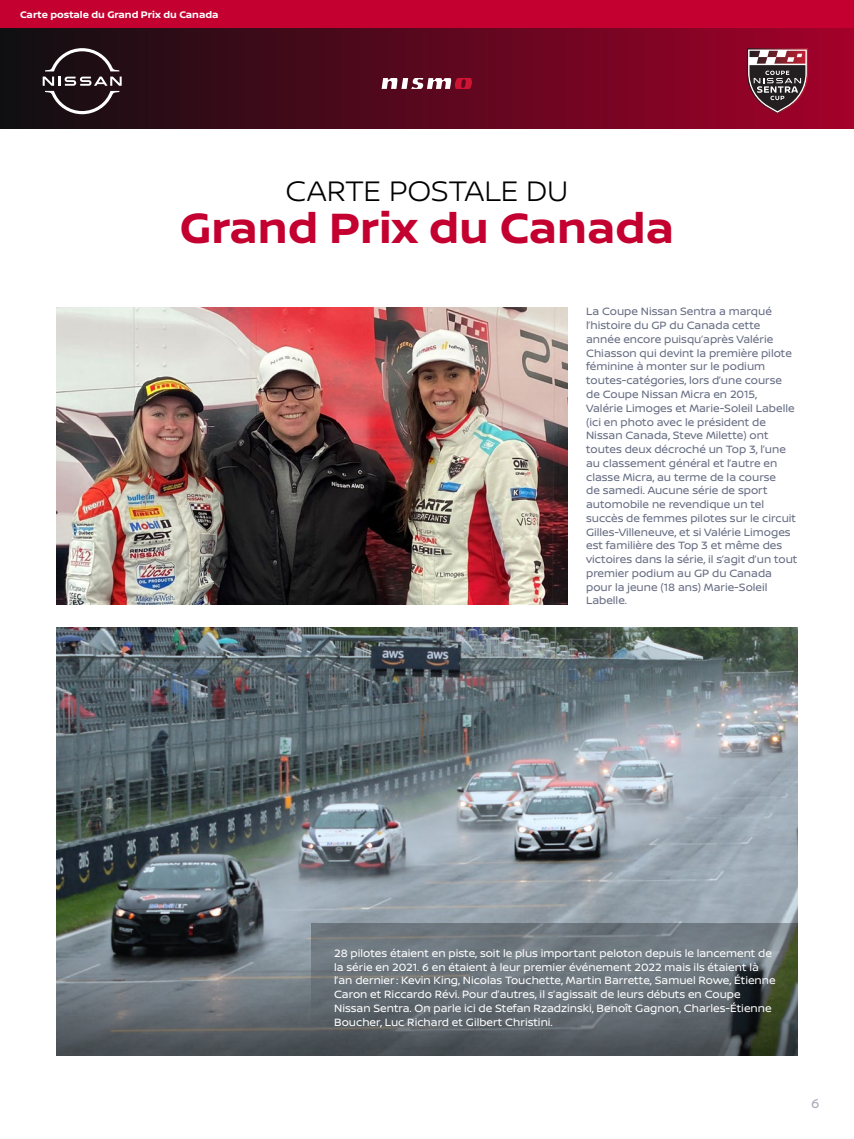
<style>
.page{position:relative;width:854px;height:1139px;background:#fff}
.page>*{position:absolute;margin:0;border:0;box-sizing:border-box;transform-origin:0 0}
.S-titre_rouge{font:700 45px "Nissan Brand";color:#c3002f}
.Titre{font:300 30px "Nissan Brand";color:#000}
.t1{font:13.88px "Nissan Brand";color:#a9adb9}
.Légende_2{font:11.25px/13.8px "Nissan Brand";color:#656c82}
.Légende_2-2{font:11.25px/13.8px "Nissan Brand";color:#fff}
.Ancre_de_texte__debu{font:700 10.12px "Nissan Brand";color:#fff}
</style>
<div class="page">
<div style="left:0;top:27px;width:853px;height:101px;background:linear-gradient(to right,#0f1011,#a4002a)"></div>
<div style="left:0;top:0;width:853px;height:27px;background:#c3002f"></div>
<img style="left:56px;top:307px;width:511px;height:297px">
<img style="left:56px;top:627px;width:741px;height:295px">
<svg style="left:56px;top:922px;width:256px;height:133px;background:#5e656b"></svg>
<svg style="left:312px;top:922px;width:485px;height:133px;background:#60696d"></svg>
<svg style="left:45px;top:48px;width:74px;height:23px;background:#3f3237"></svg>
<svg style="left:43px;top:77px;width:79px;height:37px;background:#493d41"></svg>
<svg style="left:746px;top:48px;width:61px;height:66px;background:#784c56"></svg>
<svg style="left:381px;top:78px;width:91px;height:11px"></svg>
<p class="Ancre_de_texte__debu" style="left:20px;top:7px;width:200px">Carte postale du Grand Prix du Canada</p>
<p class="Titre" style="left:285px;top:169px;width:284px">CARTE POSTALE DU</p>
<p class="S-titre_rouge" style="left:180px;top:195px;width:495px">Grand Prix du Canada</p>
<p class="Légende_2" style="left:586px;top:304px;width:213px">La Coupe Nissan Sentra a marqué l’histoire du GP du Canada cette année encore puisqu’après Valérie Chiasson qui devint la première pilote féminine à monter sur le podium toutes-catégories, lors d’une course de Coupe Nissan Micra en 2015,<br>Valérie Limoges et Marie-Soleil Labelle (ici en photo avec le président de Nissan Canada, Steve Milette) ont toutes deux décroché un Top 3, l’une au classement général et l’autre en classe Micra, au terme de la course<br>de samedi. Aucune série de sport automobile ne revendique un tel succès de femmes pilotes sur le circuit Gilles-Villeneuve, et si Valérie Limoges est familière des Top 3 et même des victoires dans la série, il s’agit d’un tout premier podium au GP du Canada pour la jeune (18 ans) Marie-Soleil Labelle.</p>
<p class="Légende_2-2" style="left:334px;top:945px;width:443px">28 pilotes étaient en piste, soit le plus important peloton depuis le lancement de la série en 2021. 6 en étaient à leur premier événement 2022 mais ils étaient là l’an dernier : Kevin King, Nicolas Touchette, Martin Barrette, Samuel Rowe, Étienne Caron et Riccardo Révi. Pour d’autres, il s’agissait de leurs débuts en Coupe Nissan Sentra. On parle ici de Stefan Rzadzinski, Benoît Gagnon, Charles-Étienne Boucher, Luc Richard et Gilbert Christini.</p>
<p class="t1" style="left:810px;top:1092px;width:10px">6</p>
</div>
